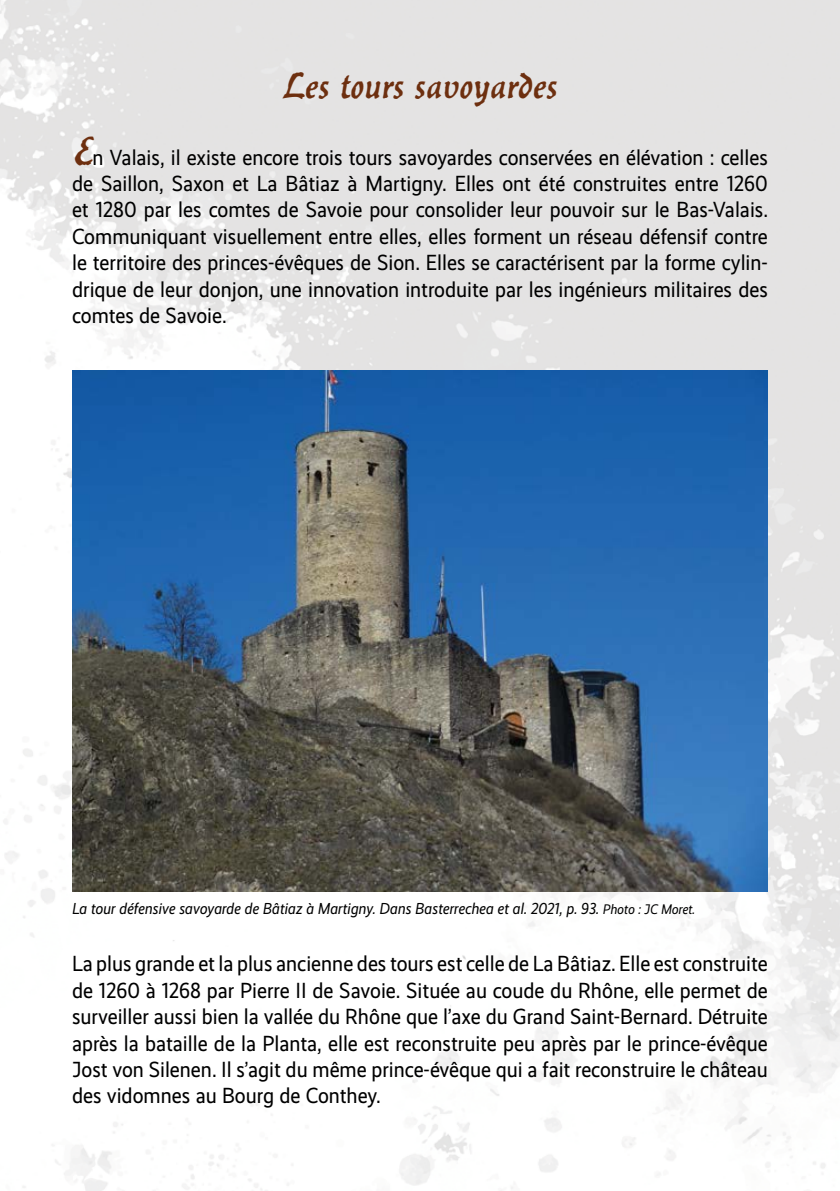
<style>
.page{position:relative;width:840px;height:1191px;background:#fff}
.page>*{position:absolute;margin:0;border:0;box-sizing:border-box;transform-origin:0 0}
.t1{font:33.4px "Balzac";color:#6d2f0f}
.t2{font:22px/26.4px "Realist Narrow";color:#000;text-align:justify}
.t3{font:italic 16px "Realist Narrow";color:#000}
.s1{font-family:"Balzac";font-size:36px;color:#6d2f0f}
.s2{font-size:14px}
</style>
<div class="page">
<img style="left:0;top:0;width:839px;height:1191px">
<img style="left:72px;top:370px;width:695px;height:522px">
<h1 class="t1" style="left:283px;top:63px;width:275px">Les tours savoyardes</h1>
<p class="t2" style="left:72px;top:144px;width:697px"><span class="s1">E</span>n Valais, il existe encore trois tours savoyardes conservées en élévation : celles de Saillon, Saxon et La Bâtiaz à Martigny. Elles ont été construites entre 1260 et 1280 par les comtes de Savoie pour consolider leur pouvoir sur le Bas-Valais.<br>Communiquant visuellement entre elles, elles forment un réseau défensif contre le territoire des princes-évêques de Sion. Elles se caractérisent par la forme cylin&shy;drique de leur donjon, une innovation introduite par les ingénieurs militaires des comtes de Savoie.</p>
<p class="t3" style="left:72px;top:900px;width:624px">La tour défensive savoyarde de Bâtiaz à Martigny. Dans Basterrechea et al. 2021, p. 93. <span class="s2">Photo : JC Moret.</span></p>
<p class="t2" style="left:72px;top:951px;width:697px">La plus grande et la plus ancienne des tours est celle de La Bâtiaz. Elle est construite de 1260 à 1268 par Pierre II de Savoie. Située au coude du Rhône, elle permet de surveiller aussi bien la vallée du Rhône que l’axe du Grand Saint-Bernard. Détruite après la bataille de la Planta, elle est reconstruite peu après par le prince-évêque Jost von Silenen. Il s’agit du même prince-évêque qui a fait reconstruire le château des vidomnes au Bourg de Conthey.</p>
</div>
